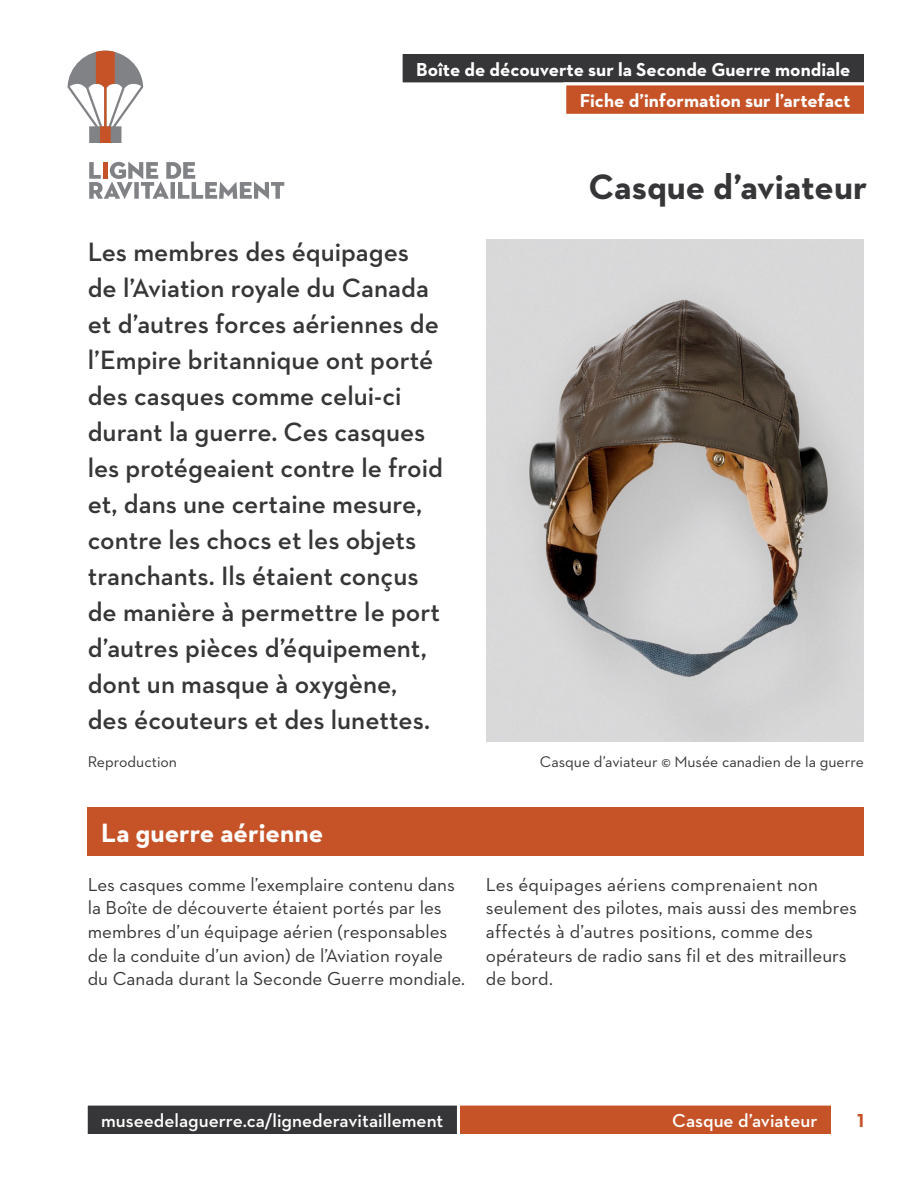
<style>
.page{position:relative;width:918px;height:1188px;background:#fff}
.page>*{position:absolute;margin:0;border:0;box-sizing:border-box;transform-origin:0 0}
.t1{font:700 36px "Neutraface 2 Text";color:#363537}
.P_-_Intro_Paragraph{font:600 27px/36px "Neutraface 2 Text";color:#363537}
.t2{font:700 27px "Neutraface 2 Text";color:#fff}
.P_-_Body_Text{font:19.2px/23.5px "Neutraface 2 Text";color:#363537}
.H_-_Header_Title{font:700 19.2px "Neutraface 2 Text";color:#fff}
.t3{font:600 19.2px "Neutraface 2 Text";color:#fff}
.t4{font:700 19.2px "Neutraface 2 Text";color:#c65327}
.P_-_Artifact_Credit{font:15.75px "Neutraface 2 Text";color:#363537}
.P_-_Intro_Paragraph-2{font:15.75px "Neutraface 2 Text";color:#363537}
</style>
<div class="page">
<div style="left:86px;top:1104px;width:746px;height:32px;background:#c65327"></div>
<div style="left:85px;top:1103px;width:749px;height:34px;border:3px solid #fff"></div>
<div style="left:86px;top:1104px;width:372px;height:32px;background:#363537"></div>
<div style="left:85px;top:1103px;width:375px;height:34px;border:3px solid #fff"></div>
<div style="left:88px;top:807px;width:776px;height:49px;background:#c65327"></div>
<svg style="left:68px;top:51px;width:75px;height:92px"></svg>
<svg style="left:89px;top:162px;width:195px;height:37px"></svg>
<div style="left:401px;top:52px;width:465px;height:32px;background:#363537"></div>
<div style="left:400px;top:51px;width:467px;height:34px;border:3px solid #fff"></div>
<div style="left:565px;top:84px;width:301px;height:31px;background:#c65327"></div>
<div style="left:563px;top:82px;width:304px;height:35px;border:3px solid #fff"></div>
<img style="left:486px;top:240px;width:378px;height:501px">
<p class="H_-_Header_Title" style="left:416px;top:57px;width:436px">Boîte de découverte sur la Seconde Guerre mondiale</p>
<p class="H_-_Header_Title" style="left:580px;top:88px;width:272px">Fiche d’information sur l’artefact</p>
<p class="t1" style="left:589px;top:164px;width:280px">Casque d’aviateur</p>
<p class="P_-_Intro_Paragraph" style="left:88px;top:233px;width:357px">Les membres des équipages de l’Aviation royale du Canada et d’autres forces aériennes de l’Empire britannique ont porté des casques comme celui-ci durant la guerre. Ces casques les protégeaient contre le froid et, dans une certaine mesure, contre les chocs et les objets tranchants. Ils étaient conçus de manière à permettre le port d’autres pièces d’équipement, dont un masque à oxygène, des écouteurs et des lunettes.</p>
<p class="P_-_Intro_Paragraph-2" style="left:88px;top:752px;width:91px">Reproduction</p>
<p class="P_-_Artifact_Credit" style="left:540px;top:752px;width:326px">Casque d’aviateur © Musée canadien de la guerre</p>
<h2 class="t2" style="left:101px;top:816px;width:223px">La guerre aérienne</h2>
<p class="P_-_Body_Text" style="left:88px;top:872px;width:379px">Les casques comme l’exemplaire contenu dans la Boîte de découverte étaient portés par les membres d’un équipage aérien (responsables de la conduite d’un avion) de l’Aviation royale du Canada durant la Seconde Guerre mondiale.</p>
<p class="P_-_Body_Text" style="left:486px;top:872px;width:373px">Les équipages aériens comprenaient non seulement des pilotes, mais aussi des membres affectés à d’autres positions, comme des opérateurs de radio sans fil et des mitrailleurs de bord.</p>
<p class="t3" style="left:101px;top:1109px;width:344px">museedelaguerre.ca/lignederavitaillement</p>
<p class="t3" style="left:672px;top:1109px;width:147px">Casque d’aviateur</p>
<p class="t4" style="left:857px;top:1108px;width:8px">1</p>
</div>
